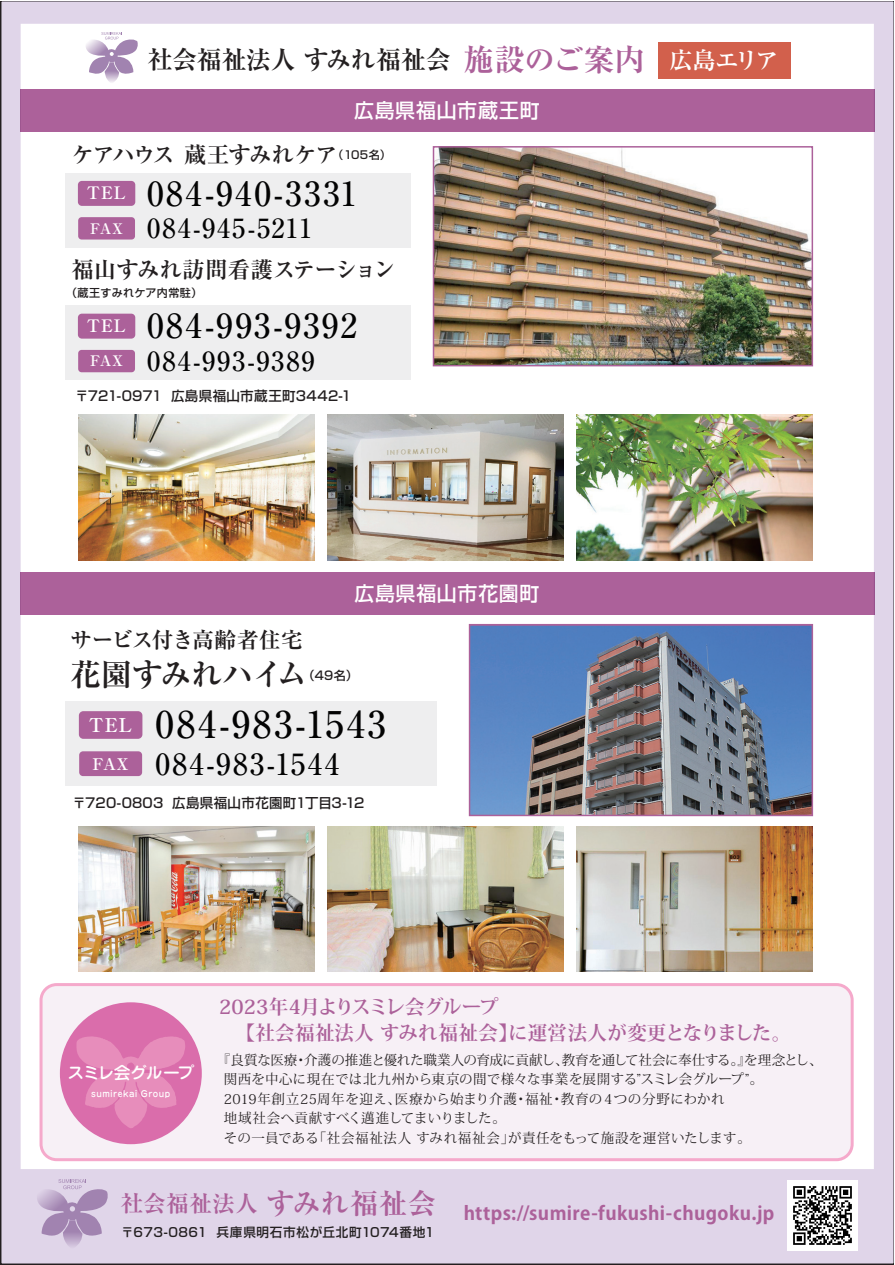
<style>
.page{position:relative;width:895px;height:1265px;background:#fff}
.page>*{position:absolute;margin:0;border:0;box-sizing:border-box;transform-origin:0 0}
.t1{font:500 36.9px "Ryumin Pro";letter-spacing:.07em;color:#030303}
.t2{font:500 33.3px "Ryumin Pro";letter-spacing:.07em;color:#030303}
.t3{font:700 30.9px "Ryumin Pro";letter-spacing:-.01em;color:#231f20}
.t4{font:700 30.45px "Ryumin Pro";letter-spacing:.01em;color:#ac619a}
.t5{font:500 29.25px "Ryumin Pro";letter-spacing:.075em;color:#030303}
.t6{font:500 26.4px "Ryumin Pro";letter-spacing:.07em;color:#030303}
.t7{font:700 25.05px "Ryumin Pro";letter-spacing:-.02em;color:#231f20}
.t8{font:700 22.8px "Ryumin Pro";letter-spacing:.005em;color:#ac619a}
.t9{font:700 22.5px "Ryumin Pro";letter-spacing:-.07em;color:#231f20}
.t10{font:700 22.5px "Ryumin Pro";letter-spacing:-.01em;color:#231f20}
.t11{font:700 21.9px "Ryumin Pro";letter-spacing:-.035em;color:#231f20}
.t12{font:500 19.95px "Shin Go Pro";letter-spacing:.03em;color:#fff}
.t13{font:700 19.5px/25.5px "Koz Min Pr 6 N";letter-spacing:.005em;color:#ac619a}
.t14{font:700 19.05px "Ryumin Pro";color:#fff}
.t15{font:700 18.75px "Koz Go Pr 6 N";letter-spacing:.025em;color:#ac619a}
.t16{font:700 17.25px "Ryumin Pro";letter-spacing:.045em;color:#fff}
.t17{font:500 16.8px "Jun 34 Pro";letter-spacing:-.085em;color:#fff}
.t18{font:700 16.05px "Ryumin Pro";color:#fff}
.t19{font:700 14.55px "Ryumin Pro";letter-spacing:.005em;color:#fff}
.t20{font:13.5px/19.5px "Koz Min Pr 6 N";letter-spacing:.005em;color:#231f20}
.t21{font:500 13.5px "Shin Go Pro";letter-spacing:.02em;color:#231f20}
.t22{font:500 12.6px "Shin Go Pro";letter-spacing:.045em;color:#231f20}
.t23{font:500 12px "Shin Go Pro";color:#231f20}
.t24{font:500 11.1px "Shin Go Pro";letter-spacing:.035em;color:#231f20}
.t25{font:500 8.7px "Jun 34 Pro";letter-spacing:.045em;color:#fff}
.s1{font-size:23.7px;color:#fff}
.s2{font-size:28.2px}
</style>
<div class="page">
<img style="left:2px;top:2px;width:890px;height:1260px">
<svg style="left:34px;top:1178px;width:75px;height:71px;background:#c6b3d1"></svg>
<div style="left:78px;top:181px;width:57px;height:25px;background:#ac619a;border-radius:4px"></div>
<div style="left:78px;top:217px;width:57px;height:22px;background:#ac619a;border-radius:3px"></div>
<div style="left:65px;top:305px;width:345px;height:75px;background:#eeeeef"></div>
<div style="left:78px;top:313px;width:57px;height:25px;background:#ac619a;border-radius:4px"></div>
<div style="left:78px;top:350px;width:57px;height:22px;background:#ac619a;border-radius:3px"></div>
<div style="left:79px;top:711px;width:63px;height:27px;background:#ac619a;border-radius:4px"></div>
<div style="left:79px;top:751px;width:63px;height:25px;background:#ac619a;border-radius:4px"></div>
<div style="left:657px;top:42px;width:133px;height:36px;background:#d2604c"></div>
<div style="left:41px;top:984px;width:811px;height:175px;background:#f7f0f6;border-radius:16px"></div>
<div style="left:40px;top:983px;width:813px;height:178px;border:3px solid #f5a9cb;border-radius:16px"></div>
<div style="left:60px;top:1002px;width:142px;height:142px;background:#da6dab;border-radius:50%"></div>
<svg style="left:76px;top:1036px;width:109px;height:92px"></svg>
<img style="left:787px;top:1180px;width:70px;height:70px">
<h3 class="t4" style="left:463px;top:35px;width:317px">施設のご案内 <span class="s1">広島エリア</span></h3>
<h3 class="t7" style="left:148px;top:40px;width:304px">社会福祉法人 すみれ福祉会</h3>
<h3 class="t12" style="left:354px;top:94px;width:187px">広島県福山市蔵王町</h3>
<h3 class="t9" style="left:71px;top:137px;width:321px">ケアハウス 蔵王すみれケア<sup>（105名）</sup></h3>
<p class="t16" style="left:87px;top:179px;width:41px">TEL</p>
<p class="t19" style="left:90px;top:216px;width:34px">FAX</p>
<h2 class="t2" style="left:147px;top:167px;width:211px">084-940-3331</h2>
<h3 class="t6" style="left:147px;top:207px;width:167px">084-945-5211</h3>
<h3 class="t10" style="left:71px;top:252px;width:325px">福山すみれ訪問看護ステーション</h3>
<p class="t24" style="left:66px;top:283px;width:138px">（蔵王すみれケア内常駐）</p>
<p class="t16" style="left:87px;top:312px;width:41px">TEL</p>
<p class="t19" style="left:90px;top:349px;width:34px">FAX</p>
<h2 class="t2" style="left:147px;top:300px;width:211px">084-993-9392</h2>
<h3 class="t6" style="left:147px;top:340px;width:169px">084-993-9389</h3>
<p class="t21" style="left:75px;top:385px;width:278px">〒721-0971 広島県福山市蔵王町3442-1</p>
<h3 class="t12" style="left:354px;top:576px;width:186px">広島県福山市花園町</h3>
<h3 class="t11" style="left:70px;top:622px;width:234px">サービス付き高齢者住宅</h3>
<h3 class="t3" style="left:70px;top:649px;width:239px">花園すみれハイム</h3>
<p class="t23" style="left:302px;top:665px;width:57px">（49名）</p>
<h3 class="t14" style="left:88px;top:709px;width:45px">TEL</h3>
<p class="t18" style="left:92px;top:750px;width:38px">FAX</p>
<h1 class="t1" style="left:155px;top:695px;width:232px">084-983-1543</h1>
<h3 class="t5" style="left:155px;top:741px;width:185px">084-983-1544</h3>
<p class="t21" style="left:72px;top:792px;width:293px">〒720-0803 広島県福山市花園町1丁目3-12</p>
<p class="t17" style="left:67px;top:1059px;width:128px">スミレ会グループ</p>
<p class="t25" style="left:91px;top:1086px;width:81px">sumirekai Group</p>
<h3 class="t13" style="left:219px;top:994px;width:573px">2023年4月よりスミレ会グループ<br>　 【社会福祉法人 すみれ福祉会】に運営法人が変更となりました。</h3>
<p class="t20" style="left:224px;top:1050px;width:600px;text-indent:-7px">『良質な医療・介護の推進と優れた職業人の育成に貢献し、教育を通して社会に奉仕する。』を理念とし、関西を中心に現在では北九州から東京の間で様々な事業を展開する”スミレ会グループ”。<br>2019年創立25周年を迎え、医療から始まり介護・福祉・教育の４つの分野にわかれ<br>地域社会へ貢献すべく邁進してまいりました。<br>その一員である「社会福祉法人 すみれ福祉会」が責任をもって施設を運営いたします。</p>
<h3 class="t8" style="left:121px;top:1185px;width:317px">社会福祉法人 <span class="s2">すみれ福祉会</span></h3>
<p class="t22" style="left:121px;top:1221px;width:315px">〒673-0861 兵庫県明石市松が丘北町1074番地1</p>
<h3 class="t15" style="left:463px;top:1202px;width:312px">https://sumire-fukushi-chugoku.jp</h3>
</div>
